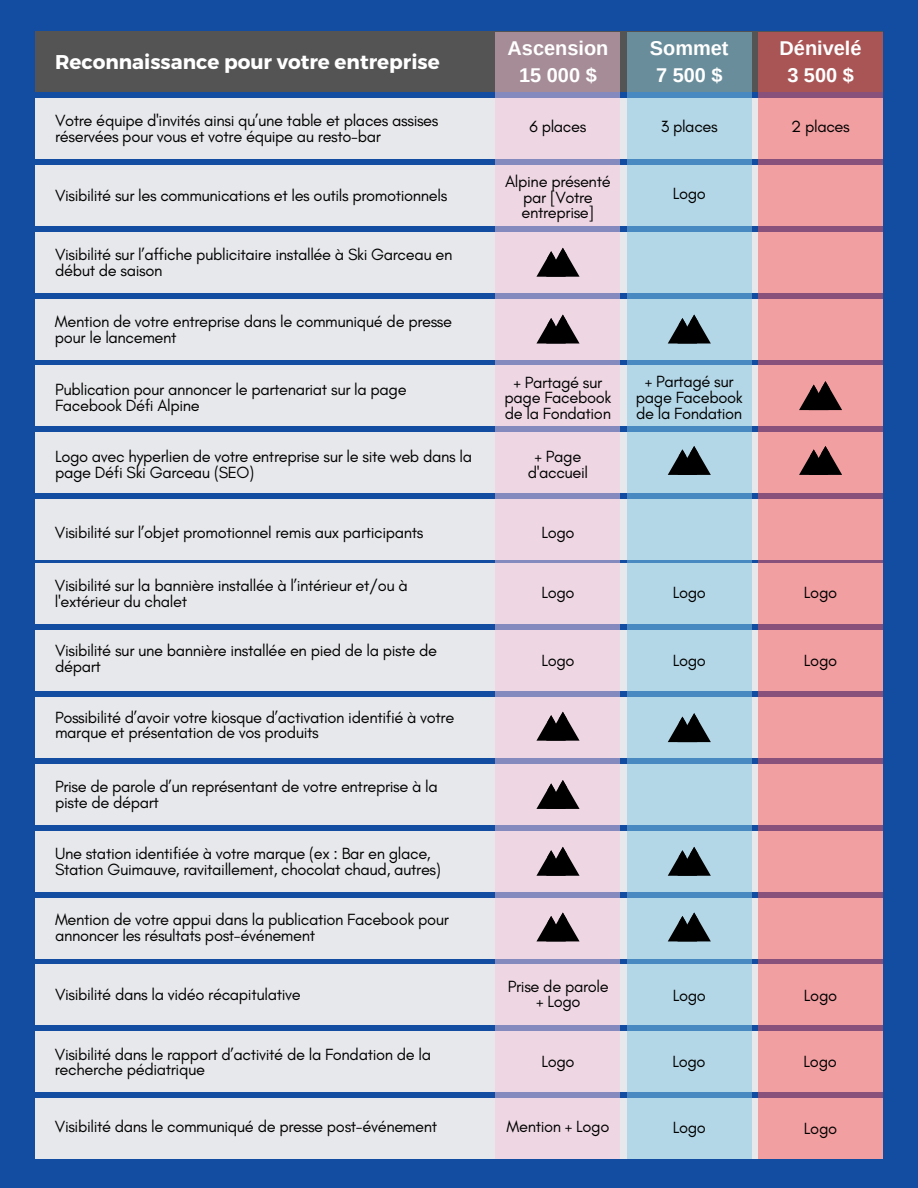
<style>
.page{position:relative;width:918px;height:1188px;background:#124da1}
.page>*{position:absolute;margin:0;border:0;box-sizing:border-box;transform-origin:0 0}
.t1{font:700 19.95px "Arimo";color:#fff}
.t2{font:700 19.95px "Montserrat";color:#fff}
.t3{font:16.5px/15.8px "Glacial Indifference";letter-spacing:-.025em;color:#000}
</style>
<div class="page">
<div style="left:35px;top:32px;width:848px;height:60px;background:#545454"></div>
<div style="left:35px;top:99px;width:848px;height:60px;background:#e7e8eb"></div>
<div style="left:35px;top:165px;width:848px;height:60px;background:#e7e8eb"></div>
<div style="left:35px;top:232px;width:848px;height:60px;background:#e7e8eb"></div>
<div style="left:35px;top:299px;width:848px;height:60px;background:#e7e8eb"></div>
<div style="left:35px;top:366px;width:848px;height:60px;background:#e7e8eb"></div>
<div style="left:35px;top:433px;width:848px;height:60px;background:#e7e8eb"></div>
<div style="left:35px;top:499px;width:848px;height:61px;background:#e7e8eb"></div>
<div style="left:35px;top:564px;width:848px;height:60px;background:#e7e8eb"></div>
<div style="left:35px;top:631px;width:848px;height:60px;background:#e7e8eb"></div>
<div style="left:35px;top:698px;width:848px;height:60px;background:#e7e8eb"></div>
<div style="left:35px;top:764px;width:848px;height:61px;background:#e7e8eb"></div>
<div style="left:35px;top:831px;width:848px;height:60px;background:#e7e8eb"></div>
<div style="left:35px;top:898px;width:848px;height:60px;background:#e7e8eb"></div>
<div style="left:35px;top:965px;width:848px;height:60px;background:#e7e8eb"></div>
<div style="left:35px;top:1032px;width:848px;height:60px;background:#e7e8eb"></div>
<div style="left:35px;top:1099px;width:848px;height:60px;background:#e7e8eb"></div>
<svg style="left:758px;top:32px;width:125px;height:1127px;background:#e59499"></svg>
<svg style="left:627px;top:32px;width:125px;height:1127px;background:#a5ccdf"></svg>
<svg style="left:496px;top:32px;width:124px;height:1127px;background:#e0ccdb"></svg>
<svg style="left:536px;top:315px;width:43px;height:29px"></svg>
<svg style="left:536px;top:248px;width:43px;height:29px"></svg>
<svg style="left:668px;top:315px;width:43px;height:29px"></svg>
<svg style="left:799px;top:381px;width:43px;height:29px"></svg>
<svg style="left:668px;top:446px;width:43px;height:29px"></svg>
<svg style="left:799px;top:446px;width:43px;height:29px"></svg>
<svg style="left:536px;top:712px;width:43px;height:29px"></svg>
<svg style="left:668px;top:713px;width:43px;height:29px"></svg>
<svg style="left:536px;top:780px;width:43px;height:29px"></svg>
<svg style="left:536px;top:847px;width:43px;height:29px"></svg>
<svg style="left:668px;top:847px;width:43px;height:29px"></svg>
<svg style="left:536px;top:913px;width:43px;height:28px"></svg>
<svg style="left:668px;top:913px;width:43px;height:28px"></svg>
<p class="t2" style="left:55px;top:48px;width:386px">Reconnaissance pour votre entreprise</p>
<p class="t3" style="left:55px;top:113px;width:385px">Votre équipe d'invités ainsi qu’une table et places assises réservées pour vous et votre équipe au resto-bar</p>
<p class="t3" style="left:55px;top:187px;width:394px">Visibilité sur les communications et les outils promotionnels</p>
<p class="t3" style="left:55px;top:247px;width:399px">Visibilité sur l’affiche publicitaire installée à Ski Garceau en début de saison</p>
<p class="t3" style="left:55px;top:313px;width:399px">Mention de votre entreprise dans le communiqué de presse pour le lancement</p>
<p class="t3" style="left:55px;top:381px;width:353px">Publication pour annoncer le partenariat sur la page<br>Facebook Défi Alpine</p>
<p class="t3" style="left:55px;top:448px;width:419px">Logo avec hyperlien de votre entreprise sur le site web dans la page Défi Ski Garceau (SEO)</p>
<p class="t3" style="left:55px;top:524px;width:370px">Visibilité sur l’objet promotionnel remis aux participants</p>
<p class="t3" style="left:55px;top:578px;width:354px">Visibilité sur la bannière installée à l’intérieur et/ou à l'extérieur du chalet</p>
<p class="t3" style="left:55px;top:642px;width:384px">Visibilité sur une bannière installée en pied de la piste de départ</p>
<p class="t3" style="left:55px;top:709px;width:401px">Possibilité d’avoir votre kiosque d’activation identifié à votre marque et présentation de vos produits</p>
<p class="t3" style="left:55px;top:778px;width:384px">Prise de parole d’un représentant de votre entreprise à la piste de départ</p>
<p class="t3" style="left:55px;top:845px;width:387px">Une station identifiée à votre marque (ex : Bar en glace,<br>Station Guimauve, ravitaillement, chocolat chaud, autres)</p>
<p class="t3" style="left:55px;top:912px;width:395px">Mention de votre appui dans la publication Facebook pour annoncer les résultats post-événement</p>
<p class="t3" style="left:55px;top:986px;width:247px">Visibilité dans la vidéo récapitulative</p>
<p class="t3" style="left:55px;top:1046px;width:378px">Visibilité dans le rapport d’activité de la Fondation de la recherche pédiatrique</p>
<p class="t3" style="left:55px;top:1118px;width:384px">Visibilité dans le communiqué de presse post-événement</p>
<p class="t1" style="left:508px;top:37px;width:102px">Ascension</p>
<p class="t1" style="left:519px;top:64px;width:79px">15 000 $</p>
<p class="t1" style="left:650px;top:37px;width:80px">Sommet</p>
<p class="t1" style="left:656px;top:64px;width:68px">7 500 $</p>
<p class="t1" style="left:780px;top:37px;width:83px">Dénivelé</p>
<p class="t1" style="left:787px;top:64px;width:68px">3 500 $</p>
<p class="t3" style="left:530px;top:119px;width:58px">6 places</p>
<p class="t3" style="left:661px;top:118px;width:58px">3 places</p>
<p class="t3" style="left:791px;top:118px;width:60px">2 places</p>
<p class="t3" style="left:505px;top:173px;width:107px;text-align:center">Alpine présenté par [Votre entreprise]</p>
<p class="t3" style="left:673px;top:185px;width:35px">Logo</p>
<p class="t3" style="left:505px;top:374px;width:108px;text-align:center">+ Partagé sur page Facebook de la Fondation</p>
<p class="t3" style="left:528px;top:448px;width:62px;text-align:center">+ Page d'accueil</p>
<p class="t3" style="left:541px;top:524px;width:35px">Logo</p>
<p class="t3" style="left:636px;top:374px;width:108px;text-align:center">+ Partagé sur page Facebook de la Fondation</p>
<p class="t3" style="left:541px;top:585px;width:35px">Logo</p>
<p class="t3" style="left:673px;top:585px;width:35px">Logo</p>
<p class="t3" style="left:804px;top:585px;width:35px">Logo</p>
<p class="t3" style="left:541px;top:653px;width:35px">Logo</p>
<p class="t3" style="left:673px;top:653px;width:35px">Logo</p>
<p class="t3" style="left:804px;top:653px;width:35px">Logo</p>
<p class="t3" style="left:508px;top:978px;width:102px;text-align:center">Prise de parole + Logo</p>
<p class="t3" style="left:673px;top:987px;width:35px">Logo</p>
<p class="t3" style="left:804px;top:987px;width:35px">Logo</p>
<p class="t3" style="left:541px;top:1054px;width:35px">Logo</p>
<p class="t3" style="left:672px;top:1054px;width:35px">Logo</p>
<p class="t3" style="left:804px;top:1054px;width:35px">Logo</p>
<p class="t3" style="left:507px;top:1118px;width:104px">Mention + Logo</p>
<p class="t3" style="left:673px;top:1119px;width:35px">Logo</p>
<p class="t3" style="left:804px;top:1120px;width:35px">Logo</p>
</div>
